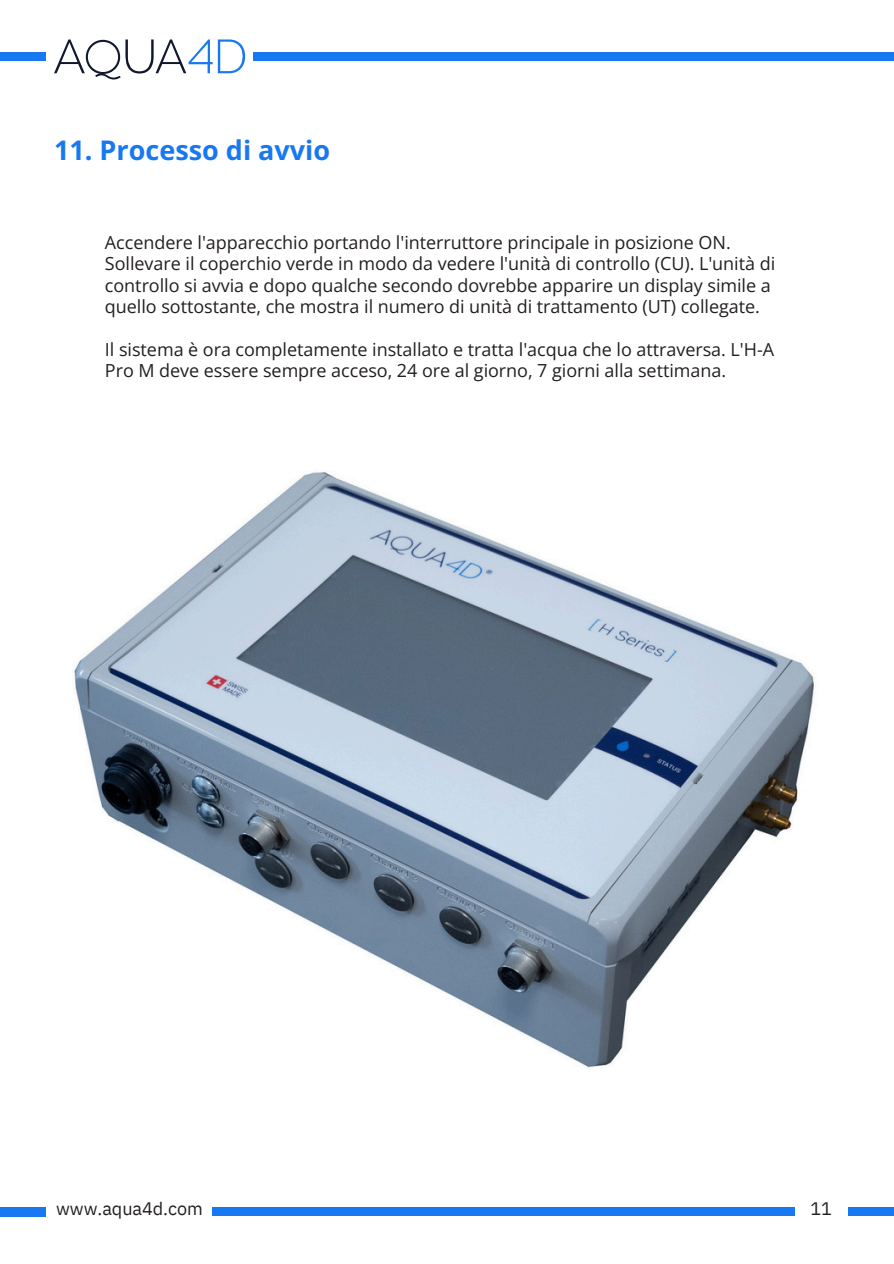
<style>
.page{position:relative;width:894px;height:1264px;background:#fff}
.page>*{position:absolute;margin:0;border:0;box-sizing:border-box;transform-origin:0 0}
.t1{font:700 27px "Open Sans";color:#1778f2}
.t2{font:18px/21.3px "Open Sans";color:#231f20}
.t3{font:18px "IBM Plex Sans";letter-spacing:-.005em;color:#231f20}
</style>
<div class="page">
<div style="left:253px;top:52px;width:640px;height:9px;background:#1878f2"></div>
<div style="left:0;top:52px;width:46px;height:9px;background:#1878f2"></div>
<svg style="left:54px;top:39px;width:191px;height:41px"></svg>
<img style="left:74px;top:472px;width:740px;height:596px">
<div style="left:0;top:1207px;width:46px;height:8px;background:#1878f2"></div>
<div style="left:212px;top:1207px;width:582px;height:8px;background:#1878f2"></div>
<div style="left:847px;top:1207px;width:46px;height:8px;background:#1878f2"></div>
<p class="t1" style="left:54px;top:131px;width:277px">11. Processo di avvio</p>
<h1 class="t2" style="left:105px;top:231px;width:671px">Accendere l'apparecchio portando l'interruttore principale in posizione ON.<br>Sollevare il coperchio verde in modo da vedere l'unità di controllo (CU). L'unità di controllo si avvia e dopo qualche secondo dovrebbe apparire un display simile a quello sottostante, che mostra il numero di unità di trattamento (UT) collegate.</h1>
<p class="t2" style="left:105px;top:338px;width:670px">Il sistema è ora completamente installato e tratta l'acqua che lo attraversa. L'H-A<br>Pro M deve essere sempre acceso, 24 ore al giorno, 7 giorni alla settimana.</p>
<p class="t3" style="left:56px;top:1196px;width:148px">www.aqua4d.com</p>
<p class="t3" style="left:810px;top:1196px;width:23px">11</p>
</div>
